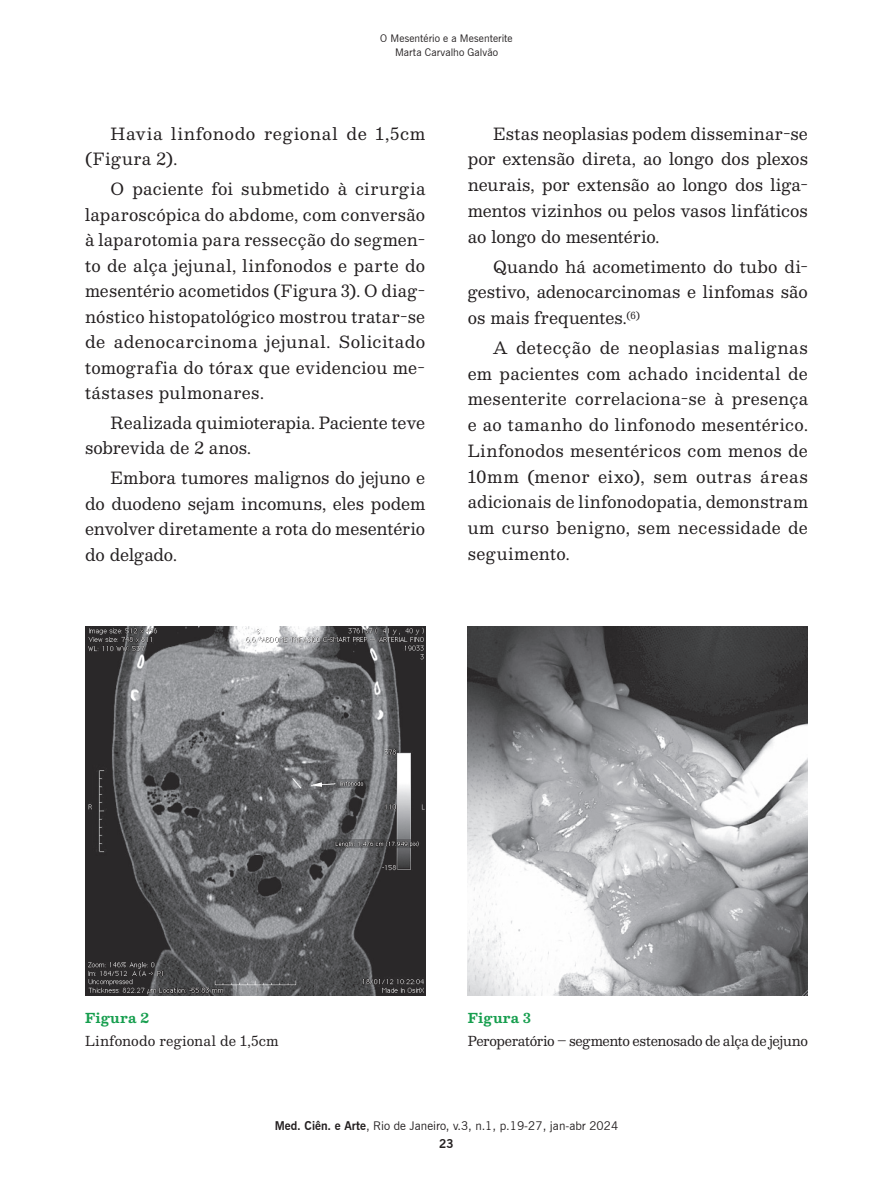
<style>
.page{position:relative;width:893px;height:1191px;background:#fff}
.page>*{position:absolute;margin:0;border:0;box-sizing:border-box;transform-origin:0 0}
.t1{font:16.5px/25.7px "Besley";letter-spacing:.01em;color:#231f20;text-align:justify}
.t2{font:16.5px/25.5px "Besley";letter-spacing:.035em;color:#231f20}
.t3{font:13.5px "Besley";letter-spacing:-.015em;color:#231f20}
.t4{font:13.5px "Besley";letter-spacing:.01em;color:#231f20}
.t5{font:700 13.5px "Besley";letter-spacing:.02em;color:#169e4e}
.t6{font:12px "News Gothic BT";color:#231f20}
.t7{font:700 12px "News Gothic BT";color:#231f20}
.t8{font:10.5px/13.5px "News Gothic BT";letter-spacing:.005em;color:#231f20;text-align:center}
.s1{font-weight:700}
</style>
<div class="page">
<img style="left:85px;top:627px;width:340px;height:369px">
<img style="left:468px;top:627px;width:340px;height:369px">
<p class="t8" style="left:380px;top:31px;width:134px">O Mesentério e a Mesenterite<br>Marta Carvalho Galvão</p>
<p class="t2" style="left:85px;top:121px;width:342px;text-indent:26px">Havia linfonodo regional de 1,5cm (Figura 2).</p>
<p class="t1" style="left:85px;top:176px;width:342px;text-indent:26px">O paciente foi submetido à cirurgia laparoscópica do abdome, com conversão à laparotomia para ressecção do segmen&shy;to de alça jejunal, linfonodos e parte do mesentério acometidos (Figura 3). O diag&shy;nóstico histopatológico mostrou tratar-se de adenocarcinoma jejunal. Solicitado tomografia do tórax que evidenciou me&shy;tástases pulmonares.</p>
<p class="t1" style="left:85px;top:410px;width:342px;text-indent:26px">Realizada quimioterapia. Paciente teve sobrevida de 2 anos.</p>
<p class="t1" style="left:85px;top:465px;width:342px;text-indent:26px">Embora tumores malignos do jejuno e do duodeno sejam incomuns, eles podem envolver diretamente a rota do mesentério do delgado.</p>
<p class="t1" style="left:468px;top:121px;width:342px;text-indent:26px">Estas neoplasias podem disseminar-se por extensão direta, ao longo dos plexos neurais, por extensão ao longo dos liga&shy;mentos vizinhos ou pelos vasos linfáticos ao longo do mesentério.</p>
<p class="t1" style="left:468px;top:253px;width:342px;text-indent:26px">Quando há acometimento do tubo di&shy;gestivo, adenocarcinomas e linfomas são os mais frequentes.<sup>(6)</sup></p>
<p class="t1" style="left:468px;top:335px;width:342px;text-indent:26px">A detecção de neoplasias malignas em pacientes com achado incidental de mesenterite correlaciona-se à presença e ao tamanho do linfonodo mesentérico.<br>Linfonodos mesentéricos com menos de 10mm (menor eixo), sem outras áreas adicionais de linfonodopatia, demonstram um curso benigno, sem necessidade de seguimento.</p>
<p class="t5" style="left:85px;top:1008px;width:66px">Figura 2</p>
<p class="t4" style="left:85px;top:1031px;width:195px">Linfonodo regional de 1,5cm</p>
<p class="t5" style="left:468px;top:1008px;width:65px">Figura 3</p>
<p class="t3" style="left:468px;top:1031px;width:342px">Peroperatório – segmento estenosado de alça de jejuno</p>
<p class="t6" style="left:275px;top:1118px;width:345px"><span class="s1">Med. Ciên. e Arte</span>, Rio de Janeiro, v.3, n.1, p.19-27, jan-abr 2024</p>
<p class="t7" style="left:439px;top:1136px;width:16px">23</p>
</div>
